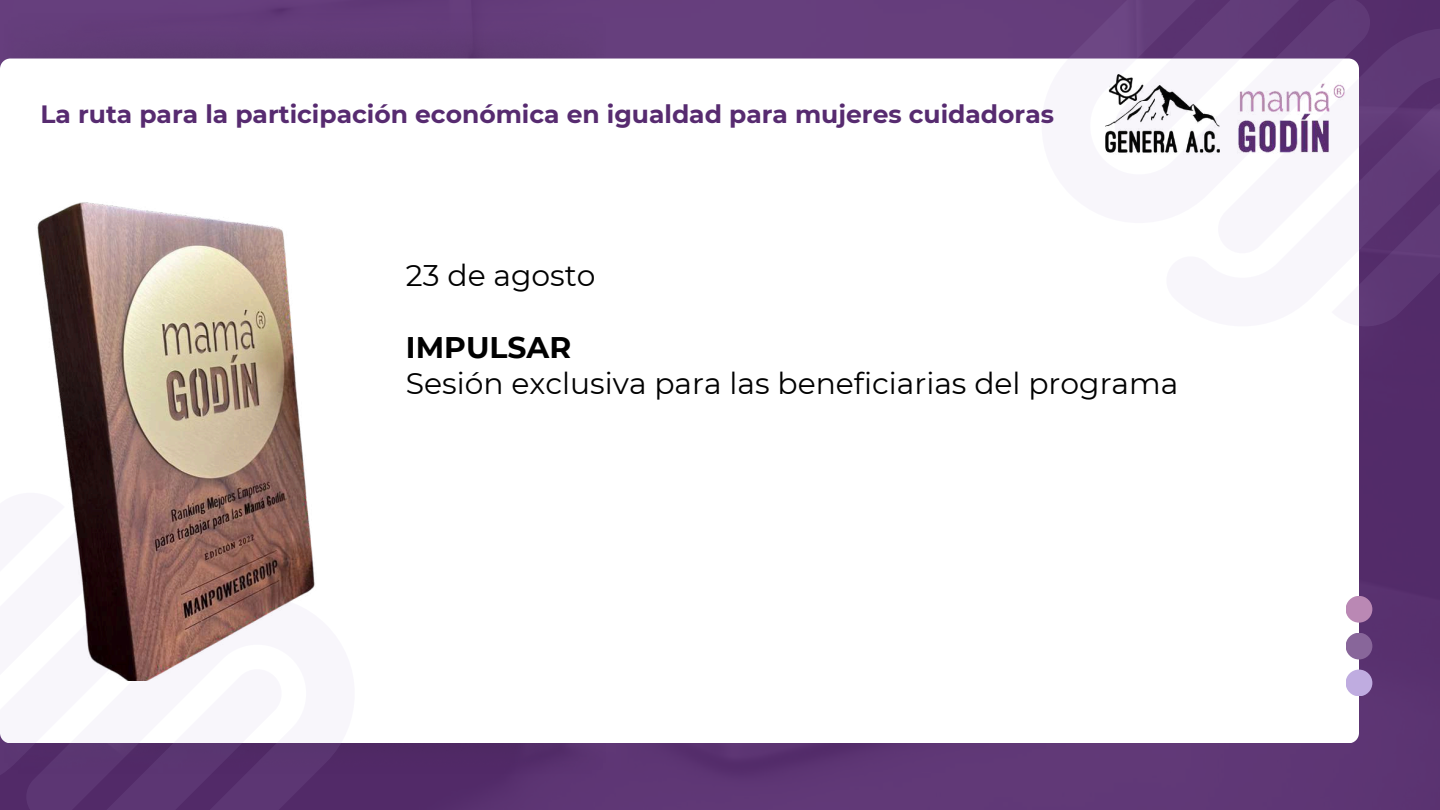
<style>
.page{position:relative;width:1440px;height:810px;background:#fff}
.page>*{position:absolute;margin:0;border:0;box-sizing:border-box;transform-origin:0 0}
.t1{font:29.8px "Montserrat";color:#000}
.t2{font:700 29.8px "Montserrat";color:#000}
.t3{font:700 25px "Montserrat";color:#572b70}
</style>
<div class="page">
<img style="left:1px;top:0;width:1439px;height:810px">
<img style="left:355px;top:743px;width:255px;height:32px">
<div style="left:0;top:12px;width:610px;height:54px;background:#633c79"></div>
<div style="left:0;top:59px;width:1359px;height:684px;background:#fff;border-radius:10px"></div>
<svg style="left:0;top:680px;width:355px;height:130px"></svg>
<svg style="left:1042px;top:0;width:398px;height:327px"></svg>
<div style="left:1346px;top:670px;width:26px;height:26px;background:#bface0;border-radius:50%"></div>
<div style="left:1346px;top:633px;width:26px;height:26px;background:#88669a;border-radius:50%"></div>
<div style="left:1346px;top:596px;width:26px;height:27px;background:#ba88b4;border-radius:50%"></div>
<img style="left:1233px;top:81px;width:112px;height:75px">
<img style="left:1105px;top:74px;width:114px;height:82px">
<img style="left:37px;top:202px;width:278px;height:478px">
<p class="t3" style="left:40px;top:98px;width:1015px">La ruta para la participación económica en igualdad para mujeres cuidadoras</p>
<p class="t1" style="left:406px;top:257px;width:191px">23 de agosto</p>
<p class="t2" style="left:406px;top:329px;width:167px">IMPULSAR</p>
<p class="t1" style="left:406px;top:365px;width:774px">Sesión exclusiva para las beneficiarias del programa</p>
</div>
